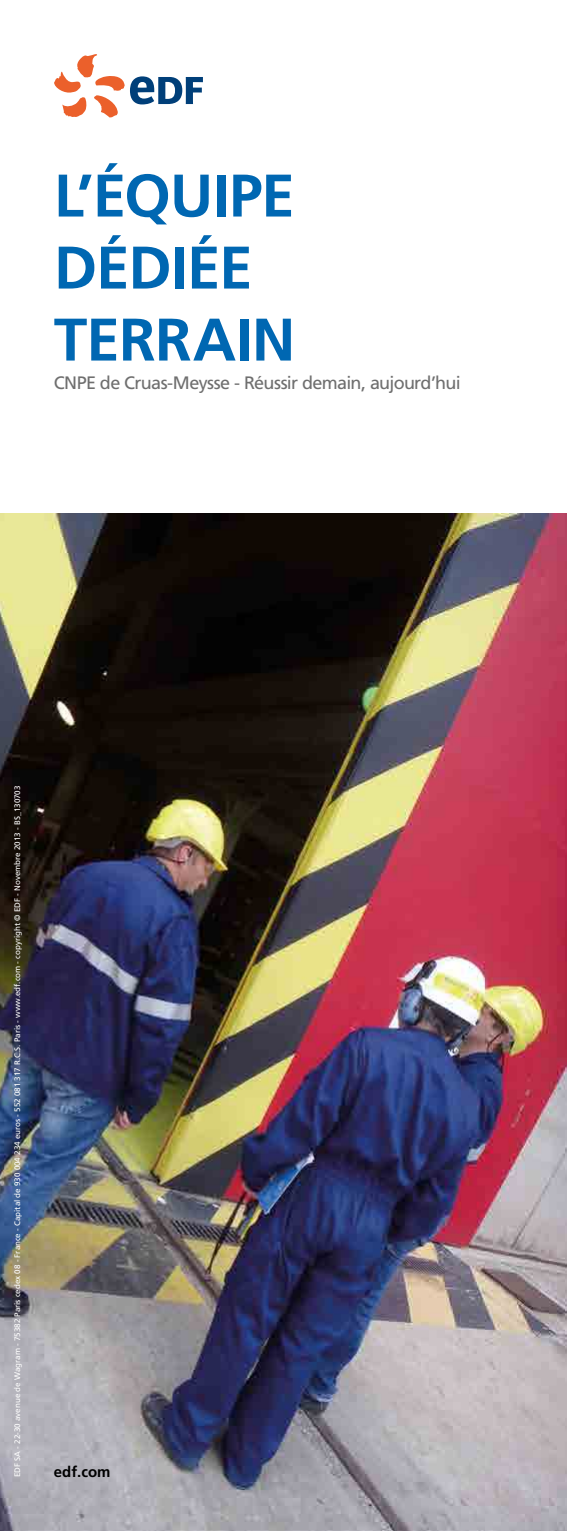
<style>
.page{position:relative;width:567px;height:1531px;background:#fff}
.page>*{position:absolute;margin:0;border:0;box-sizing:border-box;transform-origin:0 0}
.t1{font:700 60px/72px "Frutiger";letter-spacing:-.01em;color:#0067b2}
.t2{font:18px "Frutiger";letter-spacing:-.04em;color:#6f6f6f}
.t3{font:700 15px "Frutiger";color:#000}
.t4{font:8px "Frutiger";color:#fff}
</style>
<div class="page">
<img style="left:0;top:514px;width:567px;height:1017px">
<svg style="left:54px;top:54px;width:149px;height:64px"></svg>
<h1 class="t1" style="left:54px;top:160px;width:243px">L’ÉQUIPE<br>DÉDIÉE<br>TERRAIN</h1>
<h2 class="t2" style="left:54px;top:372px;width:408px">CNPE de Cruas-Meysse - Réussir demain, aujourd’hui</h2>
<p class="t4" style="left:13px;top:1477px;width:693px;rotate:-90deg">EDF SA - 22-30 avenue de Wagram - 75382 Paris cedex 08 - France - Capital de 930 004 234 euros - 552 081 317 R.C.S. Paris - www.edf.com - copyright © EDF - Novembre 2013 - BS_130703</p>
<h3 class="t3" style="left:54px;top:1463px;width:58px">edf.com</h3>
</div>
